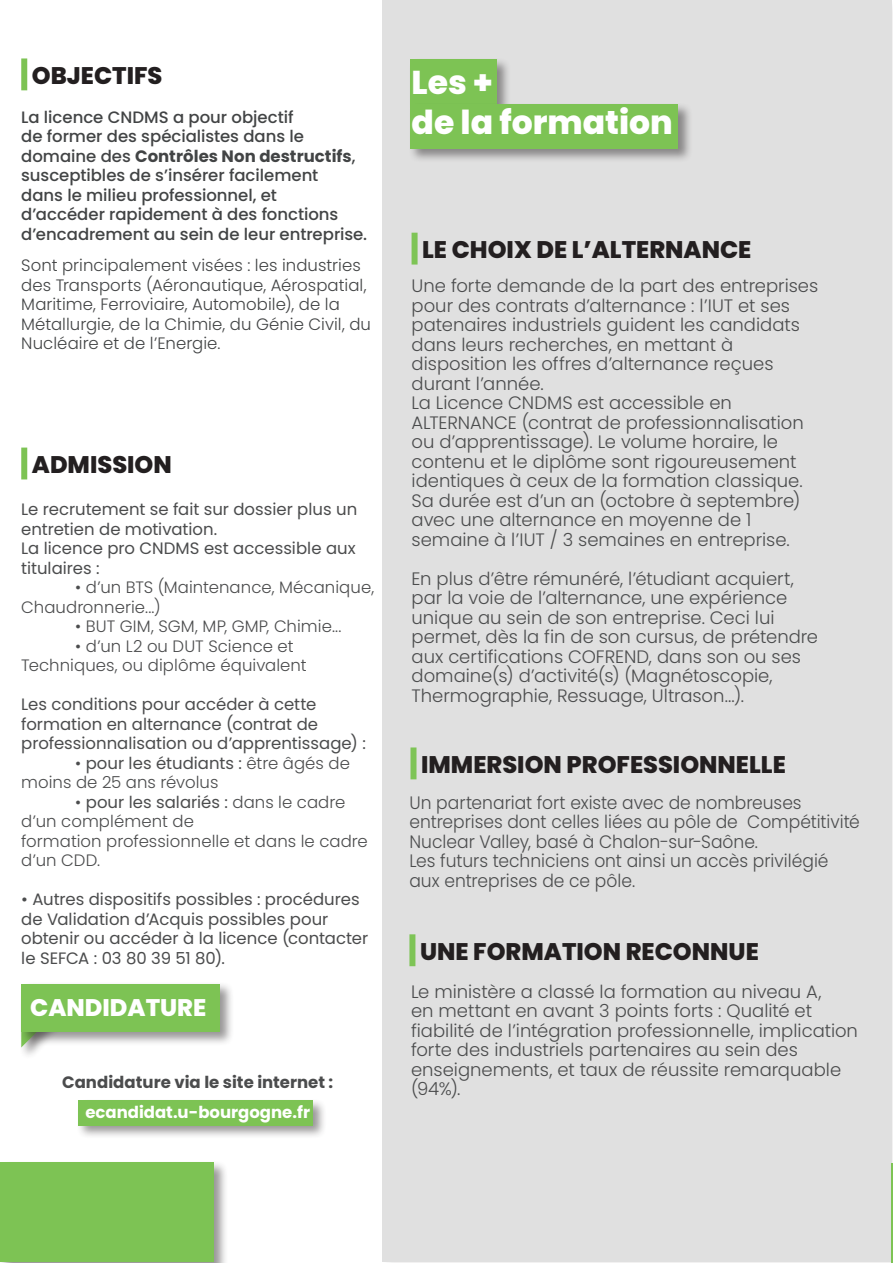
<style>
.page{position:relative;width:893px;height:1263px;background:#fff}
.page>*{position:absolute;margin:0;border:0;box-sizing:border-box;transform-origin:0 0}
.t1{font:800 33px "Poppins";color:#fff}
.t2{font:800 24px "Poppins";color:#231f20}
.t3{font:800 24px "Poppins";color:#fff}
.t4{font:300 18px/19.5px "Poppins";color:#4b4c4d}
.t5{font:300 18px/19.5px "Poppins";color:#4b4c4d;scale:.95 1}
.t6{font:16.5px/19.5px "Poppins";color:#4b4c4d}
.t7{font:300 16.5px/19.5px "Poppins";letter-spacing:.005em;color:#4b4c4d}
.t8{font:500 16.5px/19.5px "Poppins";color:#424445}
.t9{font:300 16.5px/19.5px "Poppins";letter-spacing:.005em;color:#424445}
.t10{font:700 16.5px "Poppins";color:#4b4c4d}
.t11{font:700 16.5px "Poppins";color:#fff}
.s1{font-weight:700}
.s2{font-weight:400}
</style>
<div class="page">
<div style="left:76px;top:1098px;width:251px;height:42px;background:#231f20;opacity:.47"></div>
<div style="left:79px;top:1100px;width:234px;height:25px;background:#7dc354"></div>
<div style="left:383px;top:1px;width:509px;height:1261px;background:#e0e0e0"></div>
<div style="left:21px;top:58px;width:6px;height:32px;background:#7dc354"></div>
<div style="left:21px;top:448px;width:6px;height:31px;background:#7dc354"></div>
<div style="left:19px;top:990px;width:57px;height:70px;background:#231f20;opacity:.47"></div>
<div style="left:19px;top:981px;width:215px;height:65px;background:#231f20;opacity:.47"></div>
<div style="left:21px;top:984px;width:199px;height:48px;background:#7dc354"></div>
<div style="left:0;top:1160px;width:228px;height:103px;background:#231f20;opacity:.47"></div>
<div style="left:0;top:1162px;width:214px;height:100px;background:#7dc354"></div>
<hr style="left:891px;top:464px;width:2px;height:620px;background:#e9e8e8">
<hr style="left:892px;top:1163px;width:1px;height:100px;background:#7dc354">
<div style="left:408px;top:57px;width:103px;height:62px;background:#231f20;opacity:.47"></div>
<div style="left:410px;top:59px;width:87px;height:45px;background:#7dc354"></div>
<div style="left:408px;top:102px;width:285px;height:62px;background:#231f20;opacity:.47"></div>
<div style="left:410px;top:104px;width:268px;height:45px;background:#7dc354"></div>
<div style="left:412px;top:233px;width:6px;height:32px;background:#7ec456"></div>
<div style="left:410px;top:747px;width:6px;height:32px;background:#7ec456"></div>
<div style="left:409px;top:934px;width:6px;height:32px;background:#7ec456"></div>
<p class="t2" style="left:32px;top:61px;width:132px">OBJECTIFS</p>
<p class="t8" style="left:21px;top:107px;width:347px">La licence CNDMS a pour objectif<br>de former des spécialistes dans le domaine des <span class="s1">Contrôles Non destructifs</span>, susceptibles de s’insérer facilement<br>dans le milieu professionnel, et<br>d’accéder rapidement à des fonctions d’encadrement au sein de leur entreprise.</p>
<p class="t9" style="left:21px;top:256px;width:351px">Sont principalement visées : les industries des Transports (Aéronautique, Aérospatial, Maritime, Ferroviaire, Automobile), de la Métallurgie, de la Chimie, du Génie Civil, du Nucléaire et de l’Energie.</p>
<p class="t2" style="left:32px;top:450px;width:141px">ADMISSION</p>
<p class="t6" style="left:21px;top:500px;width:338px">Le recrutement se fait sur dossier plus un entretien de motivation.</p>
<p class="t6" style="left:21px;top:539px;width:336px">La licence pro CNDMS est accessible aux titulaires :</p>
<p class="t7" style="left:21px;top:578px;width:354px;text-indent:54px">• d’un BTS (Maintenance, Mécanique,<br>Chaudronnerie...)</p>
<p class="t7" style="left:75px;top:617px;width:268px">• BUT GIM, SGM, MP, GMP, Chimie...</p>
<p class="t7" style="left:21px;top:636px;width:287px;text-indent:54px">• d’un L2 ou DUT Science et<br>Techniques, ou diplôme équivalent</p>
<p class="t6" style="left:21px;top:695px;width:346px">Les conditions pour accéder à cette formation en alternance (contrat de professionnalisation ou d’apprentissage) :</p>
<p class="t7" style="left:21px;top:753px;width:330px;text-indent:54px">• <span class="s2">pour les étudiants :</span> être âgés de moins de 25 ans révolus</p>
<p class="t7" style="left:21px;top:792px;width:348px;text-indent:54px">• <span class="s2">pour les salariés :</span> dans le cadre d’un complément de<br>formation professionnelle et dans le cadre d’un CDD.</p>
<p class="t6" style="left:21px;top:890px;width:348px">• Autres dispositifs possibles : procédures de Validation d’Acquis possibles pour obtenir ou accéder à la licence (contacter le SEFCA : 03 80 39 51 80).</p>
<p class="t3" style="left:30px;top:994px;width:178px">CANDIDATURE</p>
<p class="t10" style="left:62px;top:1072px;width:273px">Candidature via le site internet :</p>
<p class="t11" style="left:85px;top:1102px;width:226px">ecandidat.u-bourgogne.fr</p>
<p class="t1" style="left:412px;top:63px;width:83px">Les +</p>
<p class="t1" style="left:412px;top:103px;width:263px">de la formation</p>
<p class="t2" style="left:422px;top:236px;width:331px">LE CHOIX DE L’ALTERNANCE</p>
<p class="t4" style="left:412px;top:276px;width:408px">Une forte demande de la part des entreprises pour des contrats d’alternance : l’IUT et ses patenaires industriels guident les candidats dans leurs recherches, en mettant à disposition les offres d’alternance reçues durant l’année.</p>
<p class="t4" style="left:412px;top:393px;width:394px">La Licence CNDMS est accessible en ALTERNANCE (contrat de professionnalisation ou d’apprentissage). Le volume horaire, le contenu et le diplôme sont rigoureusement identiques à ceux de la formation classique.<br>Sa durée est d’un an (octobre à septembre) avec une alternance en moyenne de 1 semaine à l’IUT / 3 semaines en entreprise.</p>
<p class="t4" style="left:412px;top:569px;width:408px">En plus d’être rémunéré, l’étudiant acquiert, par la voie de l’alternance, une expérience unique au sein de son entreprise. Ceci lui permet, dès la fin de son cursus, de prétendre aux certifications COFREND, dans son ou ses domaine(s) d’activité(s) (Magnétoscopie, Thermographie, Ressuage, Ultrason...).</p>
<p class="t2" style="left:421px;top:750px;width:366px">IMMERSION PROFESSIONNELLE</p>
<p class="t5" style="left:409px;top:793px;width:476px">Un partenariat fort existe avec de nombreuses entreprises dont celles liées au pôle de Compétitivité<br>Nuclear Valley, basé à Chalon-sur-Saône.</p>
<p class="t5" style="left:409px;top:851px;width:443px">Les futurs techniciens ont ainsi un accès privilégié aux entreprises de ce pôle.</p>
<p class="t2" style="left:420px;top:937px;width:340px">UNE FORMATION RECONNUE</p>
<p class="t4" style="left:411px;top:982px;width:448px">Le ministère a classé la formation au niveau A,<br>en mettant en avant 3 points forts : Qualité et fiabilité de l’intégration professionnelle, implication forte des industriels partenaires au sein des enseignements, et taux de réussite remarquable (94%).</p>
</div>
